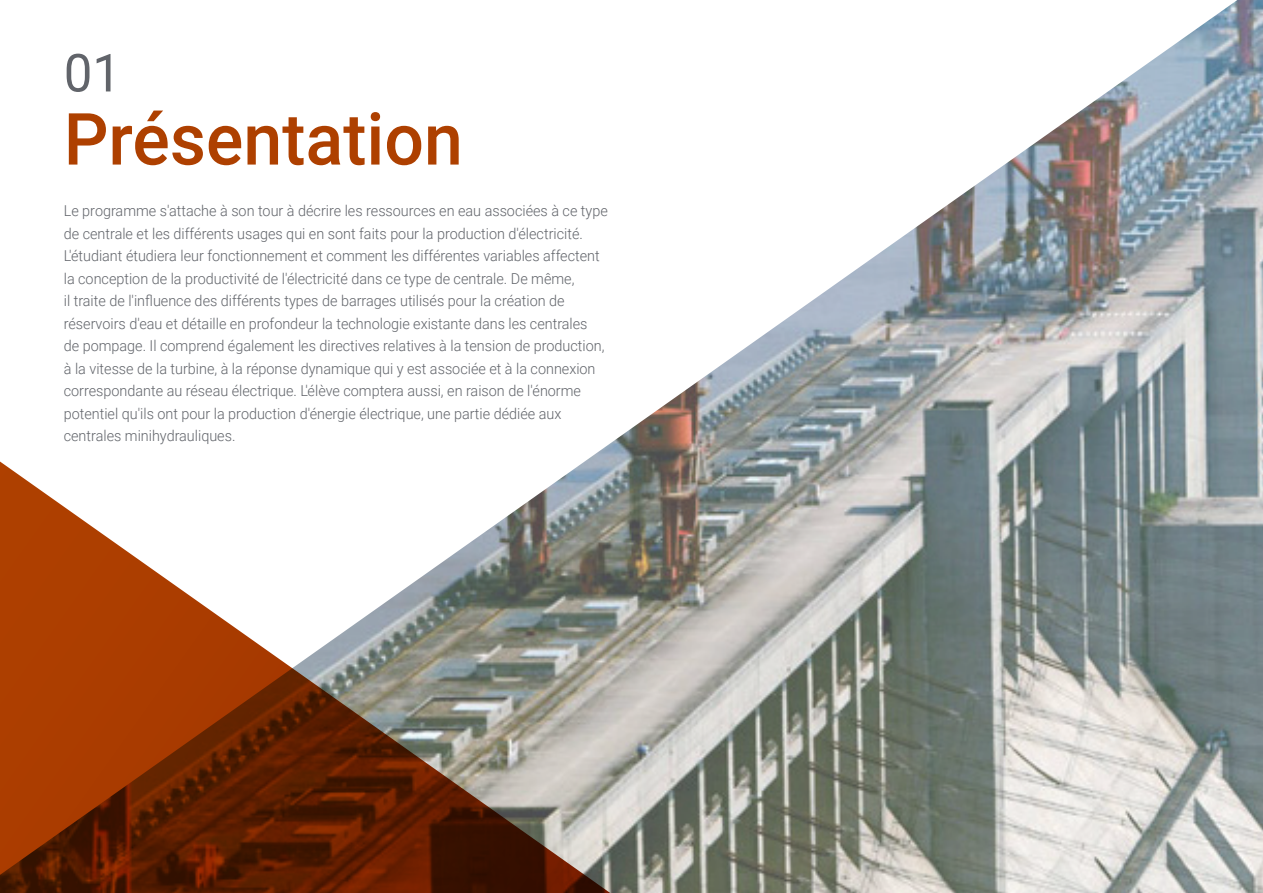
<style>
.page{position:relative;width:1263px;height:893px;background:#fff}
.page>*{position:absolute;margin:0;border:0;box-sizing:border-box;transform-origin:0 0}
.t1{font:500 72px "Roboto";color:#ae4000}
.t2{font:52.5px "Roboto";color:#61646a}
.t3{font:300 15px/22.5px "Roboto";color:#61646a;scale:.96 1}
</style>
<div class="page">
<img style="left:607px;top:0;width:656px;height:893px">
<svg style="left:0;top:446px;width:640px;height:447px"></svg>
<h2 class="t2" style="left:64px;top:36px;width:59px">01</h2>
<h1 class="t1" style="left:64px;top:89px;width:401px">Présentation</h1>
<p class="t3" style="left:64px;top:199px;width:568px">Le programme s'attache à son tour à décrire les ressources en eau associées à ce type de centrale et les différents usages qui en sont faits pour la production d'électricité.<br>L'étudiant étudiera leur fonctionnement et comment les différentes variables affectent la conception de la productivité de l'électricité dans ce type de centrale. De même,<br>il traite de l'influence des différents types de barrages utilisés pour la création de réservoirs d'eau et détaille en profondeur la technologie existante dans les centrales<br>de pompage. Il comprend également les directives relatives à la tension de production, à la vitesse de la turbine, à la réponse dynamique qui y est associée et à la connexion correspondante au réseau électrique. L'élève comptera aussi, en raison de l'énorme potentiel qu'ils ont pour la production d'énergie électrique, une partie dédiée aux centrales minihydrauliques.</p>
</div>
